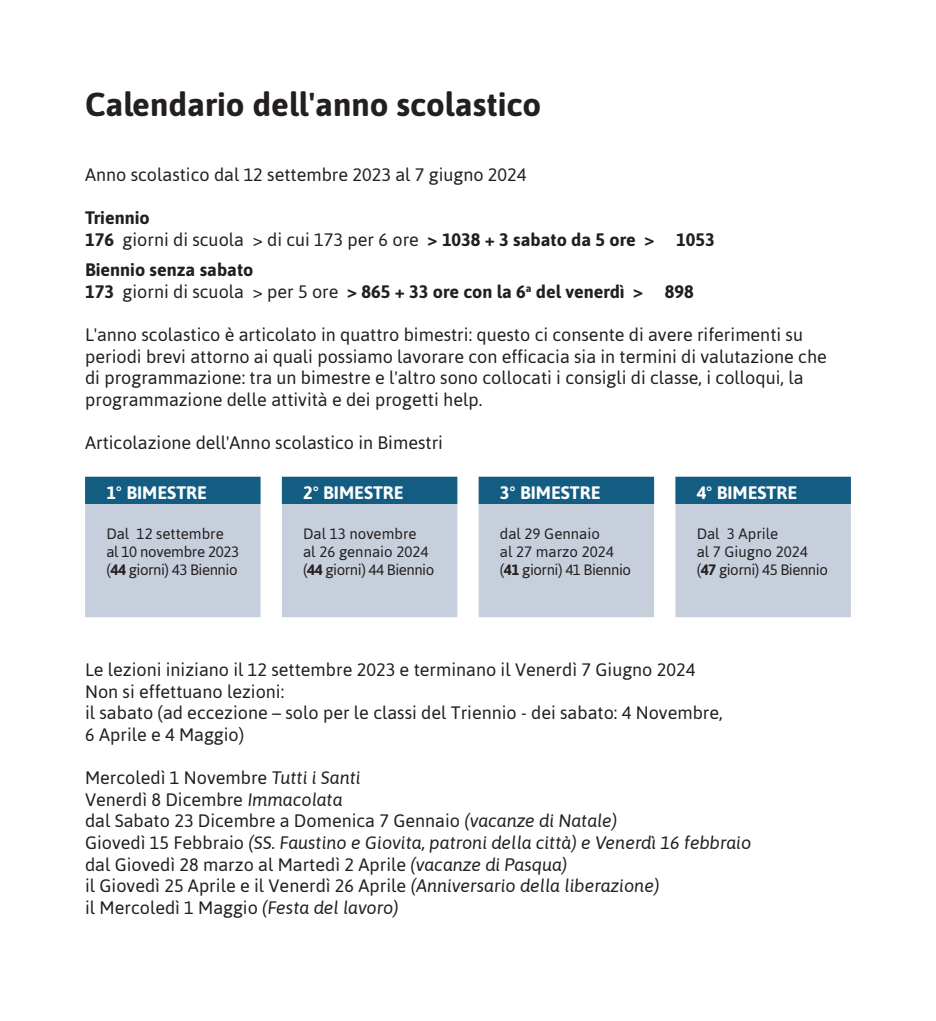
<style>
.page{position:relative;width:936px;height:1021px;background:#fff}
.page>*{position:absolute;margin:0;border:0;box-sizing:border-box;transform-origin:0 0}
.t1{font:700 33px "Asap";color:#231f20}
.t2{font:18px/21.6px "Asap";color:#231f20}
.t3{font:700 18px "Asap";color:#231f20}
.t4{font:italic 18px "Asap";color:#231f20}
.t5{font:700 18px "Asap";color:#fff}
.t6{font:15px "Asap";color:#231f20}
.t7{font:15px "Asap";letter-spacing:-.03em;color:#231f20}
.t8{font:15px "Asap";letter-spacing:-.02em;color:#231f20}
.s1{font-weight:700}
.s2{font-weight:400}
.s3{font-style:italic}
.s4{font-style:normal}
</style>
<div class="page">
<svg style="left:85px;top:476px;width:765px;height:28px;background:#2c6e90"></svg>
<svg style="left:85px;top:504px;width:765px;height:113px;background:#ccd3de"></svg>
<p class="t1" style="left:85px;top:81px;width:457px">Calendario dell'anno scolastico</p>
<p class="t2" style="left:85px;top:163px;width:443px">Anno scolastico dal 12 settembre 2023 al 7 giugno 2024</p>
<p class="t3" style="left:85px;top:205px;width:66px">Triennio</p>
<p class="t2" style="left:85px;top:228px;width:631px"><span class="s1">176</span> giorni di scuola &gt; di cui 173 per 6 ore <span class="s1">&gt; 1038 + 3 sabato da 5 ore &gt; 1053</span></p>
<p class="t3" style="left:85px;top:257px;width:170px">Biennio senza sabato</p>
<p class="t3" style="left:85px;top:279px;width:610px">173 <span class="s2">giorni di scuola &gt; per 5 ore</span> &gt; 865 + 33 ore con la 6<sup>a</sup> del venerdì &gt; 898</p>
<p class="t2" style="left:85px;top:324px;width:743px">L'anno scolastico è articolato in quattro bimestri: questo ci consente di avere riferimenti su periodi brevi attorno ai quali possiamo lavorare con efficacia sia in termini di valutazione che di programmazione: tra un bimestre e l'altro sono collocati i consigli di classe, i colloqui, la programmazione delle attività e dei progetti help.</p>
<p class="t2" style="left:85px;top:432px;width:359px">Articolazione dell'Anno scolastico in Bimestri</p>
<p class="t5" style="left:106px;top:480px;width:102px">1° BIMESTRE</p>
<p class="t5" style="left:303px;top:480px;width:102px">2° BIMESTRE</p>
<p class="t5" style="left:500px;top:480px;width:102px">3° BIMESTRE</p>
<p class="t5" style="left:696px;top:480px;width:102px">4° BIMESTRE</p>
<p class="t6" style="left:106px;top:525px;width:119px">Dal 12 settembre</p>
<p class="t8" style="left:106px;top:543px;width:134px">al 10 novembre 2023</p>
<p class="t7" style="left:106px;top:561px;width:133px">(<span class="s1">44</span> giorni) 43 Biennio</p>
<p class="t6" style="left:303px;top:525px;width:115px">Dal 13 novembre</p>
<p class="t6" style="left:303px;top:543px;width:127px">al 26 gennaio 2024</p>
<p class="t7" style="left:303px;top:561px;width:133px">(<span class="s1">44</span> giorni) 44 Biennio</p>
<p class="t6" style="left:500px;top:525px;width:101px">dal 29 Gennaio</p>
<p class="t6" style="left:500px;top:543px;width:115px">al 27 marzo 2024</p>
<p class="t7" style="left:500px;top:561px;width:133px">(<span class="s1">41</span> giorni) 41 Biennio</p>
<p class="t6" style="left:696px;top:525px;width:83px">Dal 3 Aprile</p>
<p class="t6" style="left:696px;top:543px;width:113px">al 7 Giugno 2024</p>
<p class="t7" style="left:696px;top:561px;width:133px">(<span class="s1">47</span> giorni) 45 Biennio</p>
<p class="t2" style="left:85px;top:658px;width:611px">Le lezioni iniziano il 12 settembre 2023 e terminano il Venerdì 7 Giugno 2024</p>
<p class="t2" style="left:85px;top:680px;width:201px">Non si effettuano lezioni:</p>
<p class="t2" style="left:85px;top:702px;width:639px">il sabato (ad eccezione – solo per le classi del Triennio - dei sabato: 4 Novembre,</p>
<p class="t2" style="left:85px;top:723px;width:161px">6 Aprile e 4 Maggio)</p>
<p class="t2" style="left:85px;top:766px;width:277px">Mercoledì 1 Novembre <span class="s3">Tutti i Santi</span></p>
<p class="t2" style="left:85px;top:788px;width:259px">Venerdì 8 Dicembre <span class="s3">Immacolata</span></p>
<p class="t2" style="left:85px;top:810px;width:533px">dal Sabato 23 Dicembre a Domenica 7 Gennaio <span class="s3">(vacanze di Natale)</span></p>
<p class="t4" style="left:85px;top:830px;width:667px"><span class="s4">Giovedì 15 Febbraio</span> (SS. Faustino e Giovita, patroni della città) e Venerdì 16 febbraio</p>
<p class="t2" style="left:85px;top:853px;width:483px">dal Giovedì 28 marzo al Martedì 2 Aprile <span class="s3">(vacanze di Pasqua)</span></p>
<p class="t2" style="left:85px;top:874px;width:576px">il Giovedì 25 Aprile e il Venerdì 26 Aprile <span class="s3">(Anniversario della liberazione)</span></p>
<p class="t2" style="left:85px;top:896px;width:315px">il Mercoledì 1 Maggio <span class="s3">(Festa del lavoro)</span></p>
</div>
